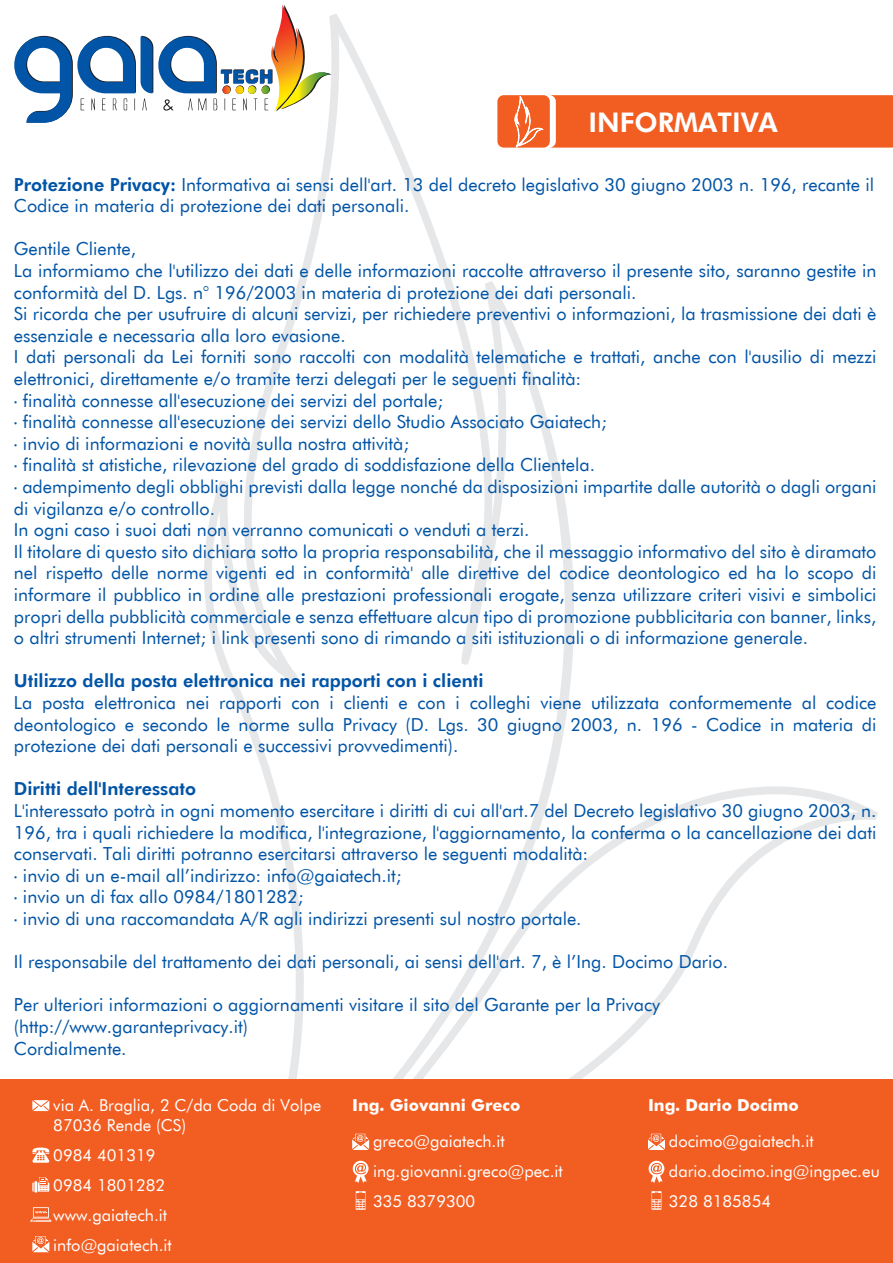
<style>
.page{position:relative;width:893px;height:1263px;background:#fff}
.page>*{position:absolute;margin:0;border:0;box-sizing:border-box;transform-origin:0 0}
.t1{font:800 27px "Futura BT";color:#fff}
.t2{font:18px/21.6px "Futura BT";color:#0154a6}
.t3{font:800 18px "Futura BT";color:#0154a6}
.t4{font:16.5px/30px "Futura BT";color:#fff}
.t5{font:700 16.5px "Futura BT";color:#fff}
.s1{font-weight:800}
.s2{font-family:"Myriad Pro"}
</style>
<div class="page">
<svg style="left:204px;top:14px;width:370px;height:1065px"></svg>
<svg style="left:299px;top:786px;width:579px;height:293px"></svg>
<svg style="left:14px;top:5px;width:318px;height:118px"></svg>
<div style="left:497px;top:95px;width:53px;height:53px;background:#f25d21;border-radius:6px"></div>
<div style="left:550px;top:95px;width:343px;height:53px;background:#f25d21"></div>
<svg style="left:514px;top:96px;width:29px;height:52px"></svg>
<div style="left:0;top:1079px;width:893px;height:184px;background:#f25d21"></div>
<svg style="left:32px;top:1147px;width:18px;height:16px"></svg>
<svg style="left:32px;top:1177px;width:17px;height:15px"></svg>
<svg style="left:30px;top:1207px;width:21px;height:15px"></svg>
<svg style="left:32px;top:1236px;width:17px;height:16px"></svg>
<svg style="left:32px;top:1100px;width:17px;height:11px"></svg>
<svg style="left:352px;top:1134px;width:17px;height:16px"></svg>
<svg style="left:353px;top:1161px;width:15px;height:22px"></svg>
<svg style="left:356px;top:1191px;width:10px;height:19px"></svg>
<svg style="left:648px;top:1134px;width:17px;height:16px"></svg>
<svg style="left:649px;top:1161px;width:15px;height:22px"></svg>
<svg style="left:652px;top:1191px;width:9px;height:19px"></svg>
<h1 class="t1" style="left:589px;top:106px;width:191px">INFORMATIVA</h1>
<p class="t2" style="left:14px;top:173px;width:862px"><span class="s1">Protezione Privacy:</span> Informativa ai sensi dell'art. 13 del decreto legislativo 30 giugno 2003 n. 196, recante il<br>Codice in materia di protezione dei dati personali.</p>
<p class="t2" style="left:14px;top:238px;width:864px">Gentile Cliente,<br>La informiamo che l'utilizzo dei dati e delle informazioni raccolte attraverso il presente sito, saranno gestite in conformità del D. Lgs. n° 196/2003 in materia di protezione dei dati personali.<br>Si ricorda che per usufruire di alcuni servizi, per richiedere preventivi o informazioni, la trasmissione dei dati è essenziale e necessaria alla loro evasione.<br>I dati personali da Lei forniti sono raccolti con modalità telematiche e trattati, anche con l'ausilio di mezzi elettronici, direttamente e/o tramite terzi delegati per le seguenti finalità:<br><span class="s2">·</span> finalità connesse all'esecuzione dei servizi del portale;<br><span class="s2">·</span> finalità connesse all'esecuzione dei servizi dello Studio Associato Gaiatech;<br><span class="s2">·</span> invio di informazioni e novità sulla nostra attività;<br><span class="s2">·</span> finalità st atistiche, rilevazione del grado di soddisfazione della Clientela.<br><span class="s2">·</span> adempimento degli obblighi previsti dalla legge nonché da disposizioni impartite dalle autorità o dagli organi di vigilanza e/o controllo.<br>In ogni caso i suoi dati non verranno comunicati o venduti a terzi.<br>Il titolare di questo sito dichiara sotto la propria responsabilità, che il messaggio informativo del sito è diramato nel rispetto delle norme vigenti ed in conformità' alle direttive del codice deontologico ed ha lo scopo di informare il pubblico in ordine alle prestazioni professionali erogate, senza utilizzare criteri visivi e simbolici propri della pubblicità commerciale e senza effettuare alcun tipo di promozione pubblicitaria con banner, links, o altri strumenti Internet; i link presenti sono di rimando a siti istituzionali o di informazione generale.</p>
<p class="t3" style="left:14px;top:670px;width:471px">Utilizzo della posta elettronica nei rapporti con i clienti</p>
<p class="t2" style="left:14px;top:692px;width:864px;text-align:justify">La posta elettronica nei rapporti con i clienti e con i colleghi viene utilizzata conformemente al codice deontologico e secondo le norme sulla Privacy (D. Lgs. 30 giugno 2003, n. 196 - Codice in materia di protezione dei dati personali e successivi provvedimenti).</p>
<p class="t3" style="left:14px;top:778px;width:183px">Diritti dell'Interessato</p>
<p class="t2" style="left:14px;top:800px;width:864px">L'interessato potrà in ogni momento esercitare i diritti di cui all'art.7 del Decreto legislativo 30 giugno 2003, n.<br>196, tra i quali richiedere la modifica, l'integrazione, l'aggiornamento, la conferma o la cancellazione dei dati conservati. Tali diritti potranno esercitarsi attraverso le seguenti modalità:<br><span class="s2">·</span> invio di un e-mail all’indirizzo: info@gaiatech.it;<br><span class="s2">·</span> invio un di fax allo 0984/1801282;<br><span class="s2">·</span> invio di una raccomandata A/R agli indirizzi presenti sul nostro portale.</p>
<p class="t2" style="left:14px;top:951px;width:716px">Il responsabile del trattamento dei dati personali, ai sensi dell'art. 7, è l’Ing. Docimo Dario.</p>
<p class="t2" style="left:14px;top:994px;width:648px">Per ulteriori informazioni o aggiornamenti visitare il sito del Garante per la Privacy (http://www.garanteprivacy.it)<br>Cordialmente.</p>
<p class="t4" style="left:53px;top:1095px;width:270px;line-height:19.8px">via A. Braglia, 2 C/da Coda di Volpe<br>87036 Rende (CS)</p>
<p class="t4" style="left:53px;top:1139px;width:120px">0984 401319<br>0984 1801282 www.gaiatech.it info@gaiatech.it</p>
<p class="t5" style="left:352px;top:1095px;width:170px">Ing. Giovanni Greco</p>
<p class="t4" style="left:373px;top:1125px;width:191px">greco@gaiatech.it ing.giovanni.greco@pec.it<br>335 8379300</p>
<p class="t5" style="left:648px;top:1095px;width:152px">Ing. Dario Docimo</p>
<p class="t4" style="left:669px;top:1125px;width:212px">docimo@gaiatech.it dario.docimo.ing@ingpec.eu<br>328 8185854</p>
</div>
